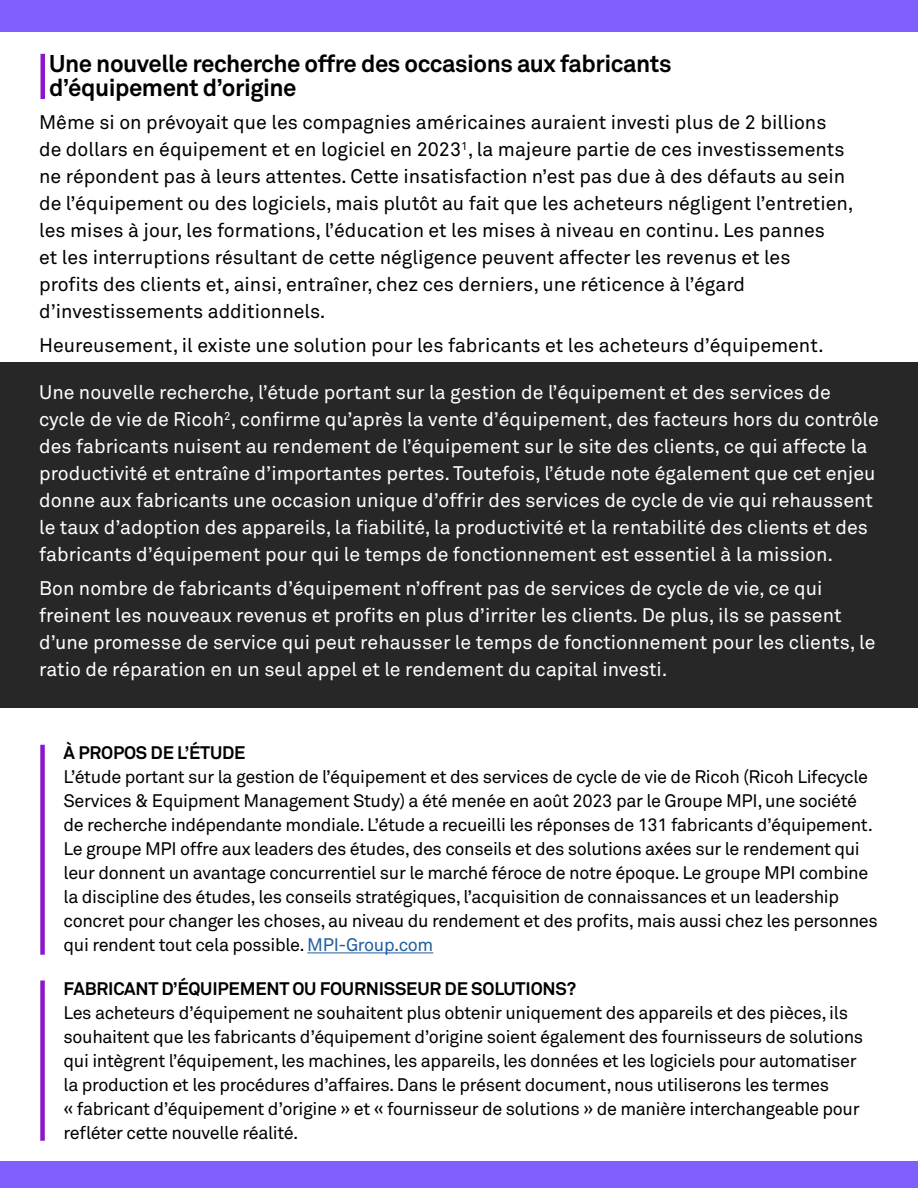
<style>
.page{position:relative;width:918px;height:1188px;background:#fff}
.page>*{position:absolute;margin:0;border:0;box-sizing:border-box;transform-origin:0 0}
.t1{font:700 24px/24px "Akkurat Pro";letter-spacing:-.02em;color:#000}
.t2{font:19.5px/27px "Akkurat Pro";color:#fff}
.t3{font:19.5px/27px "Akkurat Pro";color:#000}
.t4{font:18px/24px "Akkurat Pro";letter-spacing:-.02em;color:#000}
.t5{font:700 18px "Akkurat Pro";letter-spacing:-.01em;color:#000}
.s1{color:#215e9e}
</style>
<div class="page">
<div style="left:0;top:363px;width:918px;height:345px;background:#282727"></div>
<hr style="left:307px;top:953px;width:126px;height:1px;background:#215e9e">
<div style="left:40px;top:745px;width:5px;height:210px;background:#8a17cc"></div>
<div style="left:40px;top:54px;width:5px;height:45px;background:#8a17cc"></div>
<div style="left:40px;top:980px;width:5px;height:161px;background:#8a17cc"></div>
<div style="left:0;top:1161px;width:918px;height:27px;background:#815fff"></div>
<div style="left:0;top:0;width:918px;height:31px;background:#815fff"></div>
<h1 class="t1" style="left:49px;top:51px;width:624px">Une nouvelle recherche offre des occasions aux fabricants d’équipement d’origine</h1>
<p class="t3" style="left:39px;top:109px;width:816px">Même si on prévoyait que les compagnies américaines auraient investi plus de 2 billions de dollars en équipement et en logiciel en 2023<sup>1</sup>, la majeure partie de ces investissements ne répondent pas à leurs attentes. Cette insatisfaction n’est pas due à des défauts au sein de l’équipement ou des logiciels, mais plutôt au fait que les acheteurs négligent l’entretien, les mises à jour, les formations, l’éducation et les mises à niveau en continu. Les pannes<br>et les interruptions résultant de cette négligence peuvent affecter les revenus et les profits des clients et, ainsi, entraîner, chez ces derniers, une réticence à l’égard d’investissements additionnels.</p>
<p class="t3" style="left:39px;top:332px;width:786px">Heureusement, il existe une solution pour les fabricants et les acheteurs d’équipement.</p>
<p class="t2" style="left:39px;top:379px;width:841px">Une nouvelle recherche, l’étude portant sur la gestion de l’équipement et des services de cycle de vie de Ricoh<sup>2</sup>, confirme qu’après la vente d’équipement, des facteurs hors du contrôle des fabricants nuisent au rendement de l’équipement sur le site des clients, ce qui affecte la productivité et entraîne d’importantes pertes. Toutefois, l’étude note également que cet enjeu donne aux fabricants une occasion unique d’offrir des services de cycle de vie qui rehaussent le taux d’adoption des appareils, la fiabilité, la productivité et la rentabilité des clients et des fabricants d’équipement pour qui le temps de fonctionnement est essentiel à la mission.</p>
<p class="t2" style="left:39px;top:575px;width:838px">Bon nombre de fabricants d’équipement n’offrent pas de services de cycle de vie, ce qui freinent les nouveaux revenus et profits en plus d’irriter les clients. De plus, ils se passent d’une promesse de service qui peut rehausser le temps de fonctionnement pour les clients, le ratio de réparation en un seul appel et le rendement du capital investi.</p>
<p class="t5" style="left:64px;top:741px;width:183px">À PROPOS DE L’ÉTUDE</p>
<p class="t4" style="left:64px;top:765px;width:816px">L’étude portant sur la gestion de l’équipement et des services de cycle de vie de Ricoh (Ricoh Lifecycle Services &amp; Equipment Management Study) a été menée en août 2023 par le Groupe MPI, une société de recherche indépendante mondiale. L’étude a recueilli les réponses de 131 fabricants d’équipement.<br>Le groupe MPI offre aux leaders des études, des conseils et des solutions axées sur le rendement qui leur donnent un avantage concurrentiel sur le marché féroce de notre époque. Le groupe MPI combine la discipline des études, les conseils stratégiques, l’acquisition de connaissances et un leadership concret pour changer les choses, au niveau du rendement et des profits, mais aussi chez les personnes qui rendent tout cela possible. <span class="s1">MPI-Group.com</span></p>
<p class="t5" style="left:64px;top:977px;width:514px">FABRICANT D’ÉQUIPEMENT OU FOURNISSEUR DE SOLUTIONS?</p>
<p class="t4" style="left:64px;top:1000px;width:801px">Les acheteurs d’équipement ne souhaitent plus obtenir uniquement des appareils et des pièces, ils souhaitent que les fabricants d’équipement d’origine soient également des fournisseurs de solutions qui intègrent l’équipement, les machines, les appareils, les données et les logiciels pour automatiser la production et les procédures d’affaires. Dans le présent document, nous utiliserons les termes<br>« fabricant d’équipement d’origine » et « fournisseur de solutions » de manière interchangeable pour refléter cette nouvelle réalité.</p>
</div>
